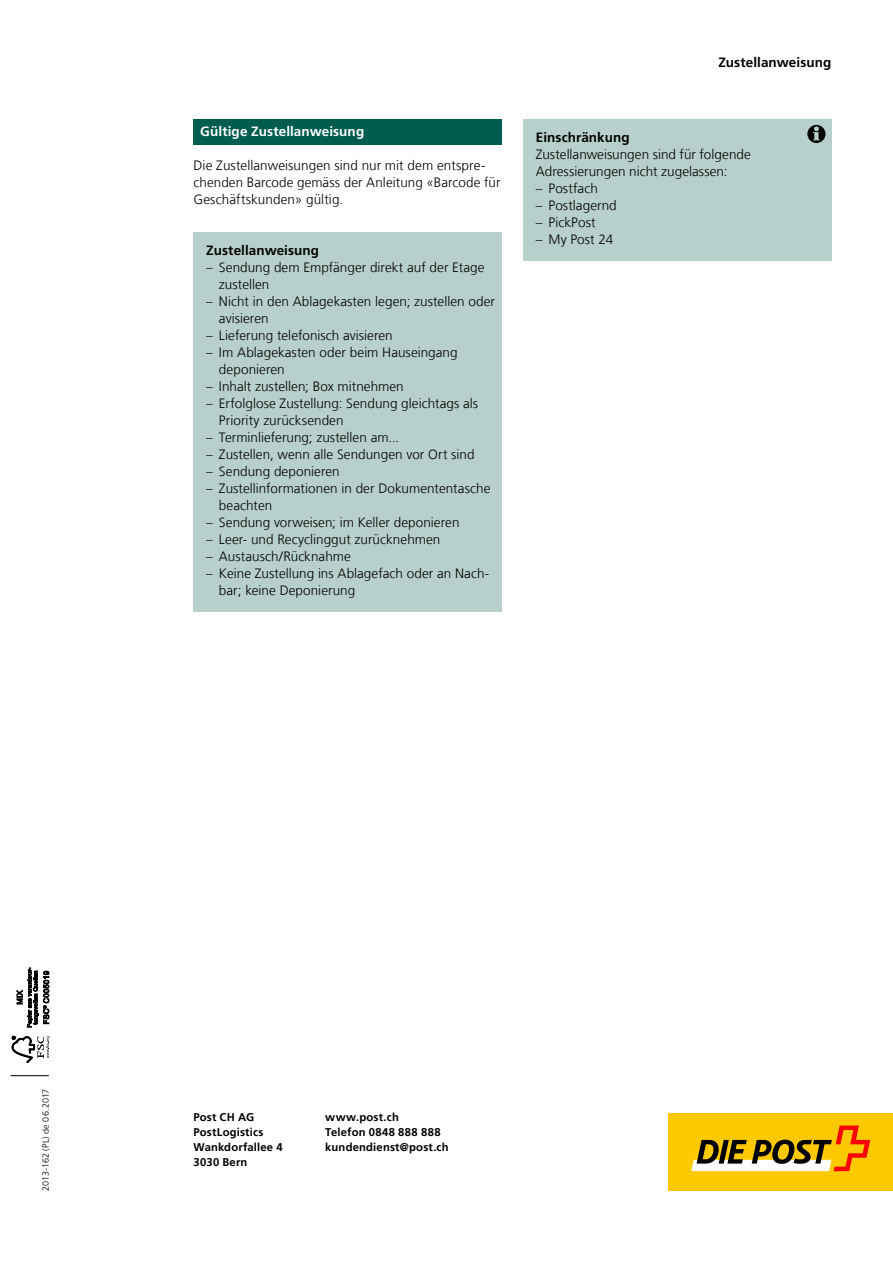
<style>
.page{position:relative;width:893px;height:1263px;background:#fff}
.page>*{position:absolute;margin:0;border:0;box-sizing:border-box;transform-origin:0 0}
.t1{font:300 13.5px/17px "Frutiger LT Com";letter-spacing:.005em;color:#000}
.t2{font:700 13.5px "Frutiger LT Com";letter-spacing:.005em;color:#000}
.t3{font:700 13.5px "Frutiger LT Com";letter-spacing:.01em;color:#fff}
.t4{font:700 11.25px "Frutiger LT Com";letter-spacing:.015em;color:#000}
.t5{font:700 11.25px "Frutiger LT Com";letter-spacing:.04em;color:#000}
.t6{font:300 9px "Frutiger LT Com";letter-spacing:.005em;color:#000}
</style>
<div class="page">
<div style="left:193px;top:232px;width:309px;height:39px;background:#b8d0cb"></div>
<div style="left:193px;top:249px;width:309px;height:56px;background:#b8d0cb"></div>
<div style="left:193px;top:283px;width:309px;height:56px;background:#b8d0cb"></div>
<div style="left:193px;top:334px;width:309px;height:56px;background:#b8d0cb"></div>
<div style="left:193px;top:385px;width:309px;height:56px;background:#b8d0cb"></div>
<div style="left:193px;top:436px;width:309px;height:39px;background:#b8d0cb"></div>
<div style="left:193px;top:470px;width:309px;height:56px;background:#b8d0cb"></div>
<div style="left:193px;top:521px;width:309px;height:39px;background:#b8d0cb"></div>
<div style="left:193px;top:555px;width:309px;height:56px;background:#b8d0cb"></div>
<div style="left:193px;top:119px;width:309px;height:26px;background:#005c4f"></div>
<div style="left:523px;top:119px;width:308px;height:39px;background:#b8d0cb"></div>
<div style="left:523px;top:136px;width:308px;height:56px;background:#b8d0cb"></div>
<div style="left:523px;top:187px;width:308px;height:39px;background:#b8d0cb"></div>
<div style="left:523px;top:221px;width:308px;height:39px;background:#b8d0cb"></div>
<svg style="left:12px;top:1036px;width:38px;height:27px"></svg>
<svg style="left:17px;top:968px;width:32px;height:59px"></svg>
<hr style="left:11px;top:1075px;width:38px;height:1px;background:#000">
<svg style="left:807px;top:125px;width:18px;height:18px"></svg>
<div style="left:669px;top:1113px;width:224px;height:78px;background:#fec900"></div>
<svg style="left:691px;top:1125px;width:179px;height:46px"></svg>
<h2 class="t3" style="left:200px;top:123px;width:165px">Gültige Zustellanweisung</h2>
<p class="t1" style="left:193px;top:157px;width:308px">Die Zustellanweisungen sind nur mit dem entspre&shy;chenden Barcode gemäss der Anleitung «Barcode für<br>Geschäftskunden» gültig.</p>
<h3 class="t2" style="left:206px;top:243px;width:114px">Zustellanweisung</h3>
<p class="t1" style="left:219px;top:259px;width:267px;text-indent:-13px">– Sendung dem Empfänger direkt auf der Etage zustellen</p>
<p class="t1" style="left:219px;top:293px;width:278px;text-indent:-13px">– Nicht in den Ablagekasten legen; zustellen oder avisieren</p>
<p class="t1" style="left:206px;top:327px;width:188px">– Lieferung telefonisch avisieren</p>
<p class="t1" style="left:219px;top:344px;width:240px;text-indent:-13px">– Im Ablagekasten oder beim Hauseingang deponieren</p>
<p class="t1" style="left:206px;top:378px;width:199px">– Inhalt zustellen; Box mitnehmen</p>
<p class="t1" style="left:219px;top:395px;width:261px;text-indent:-13px">– Erfolglose Zustellung: Sendung gleichtags als<br>Priority zurücksenden</p>
<p class="t1" style="left:206px;top:429px;width:195px">– Terminlieferung; zustellen am...</p>
<p class="t1" style="left:206px;top:446px;width:270px">– Zustellen, wenn alle Sendungen vor Ort sind</p>
<p class="t1" style="left:206px;top:463px;width:135px">– Sendung deponieren</p>
<p class="t1" style="left:219px;top:480px;width:273px;text-indent:-13px">– Zustellinformationen in der Dokumententasche beachten</p>
<p class="t1" style="left:206px;top:514px;width:255px">– Sendung vorweisen; im Keller deponieren</p>
<p class="t1" style="left:206px;top:531px;width:236px">– Leer- und Recyclinggut zurücknehmen</p>
<p class="t1" style="left:206px;top:548px;width:146px">– Austausch/Rücknahme</p>
<p class="t1" style="left:219px;top:565px;width:271px;text-indent:-13px">– Keine Zustellung ins Ablagefach oder an Nach&shy;bar; keine Deponierung</p>
<p class="t2" style="left:718px;top:54px;width:114px">Zustellanweisung</p>
<h3 class="t2" style="left:536px;top:129px;width:95px">Einschränkung</h3>
<p class="t1" style="left:536px;top:146px;width:217px">Zustellanweisungen sind für folgende<br>Adressierungen nicht zugelassen:</p>
<p class="t1" style="left:536px;top:180px;width:64px">– Postfach</p>
<p class="t1" style="left:536px;top:197px;width:82px">– Postlagernd</p>
<p class="t1" style="left:536px;top:214px;width:61px">– PickPost</p>
<p class="t1" style="left:536px;top:231px;width:79px">– My Post 24</p>
<p class="t6" style="left:41px;top:1191px;width:104px;rotate:-90deg">2013-162 (PL) de 06.2017</p>
<p class="t4" style="left:193px;top:1111px;width:62px">Post CH AG</p>
<p class="t4" style="left:193px;top:1125px;width:71px">PostLogistics</p>
<p class="t4" style="left:193px;top:1140px;width:91px">Wankdorfallee 4</p>
<p class="t4" style="left:193px;top:1155px;width:55px">3030 Bern</p>
<p class="t4" style="left:325px;top:1111px;width:75px">www.post.ch</p>
<p class="t5" style="left:325px;top:1125px;width:117px">Telefon 0848 888 888</p>
<p class="t4" style="left:325px;top:1140px;width:125px">kundendienst@post.ch</p>
</div>
